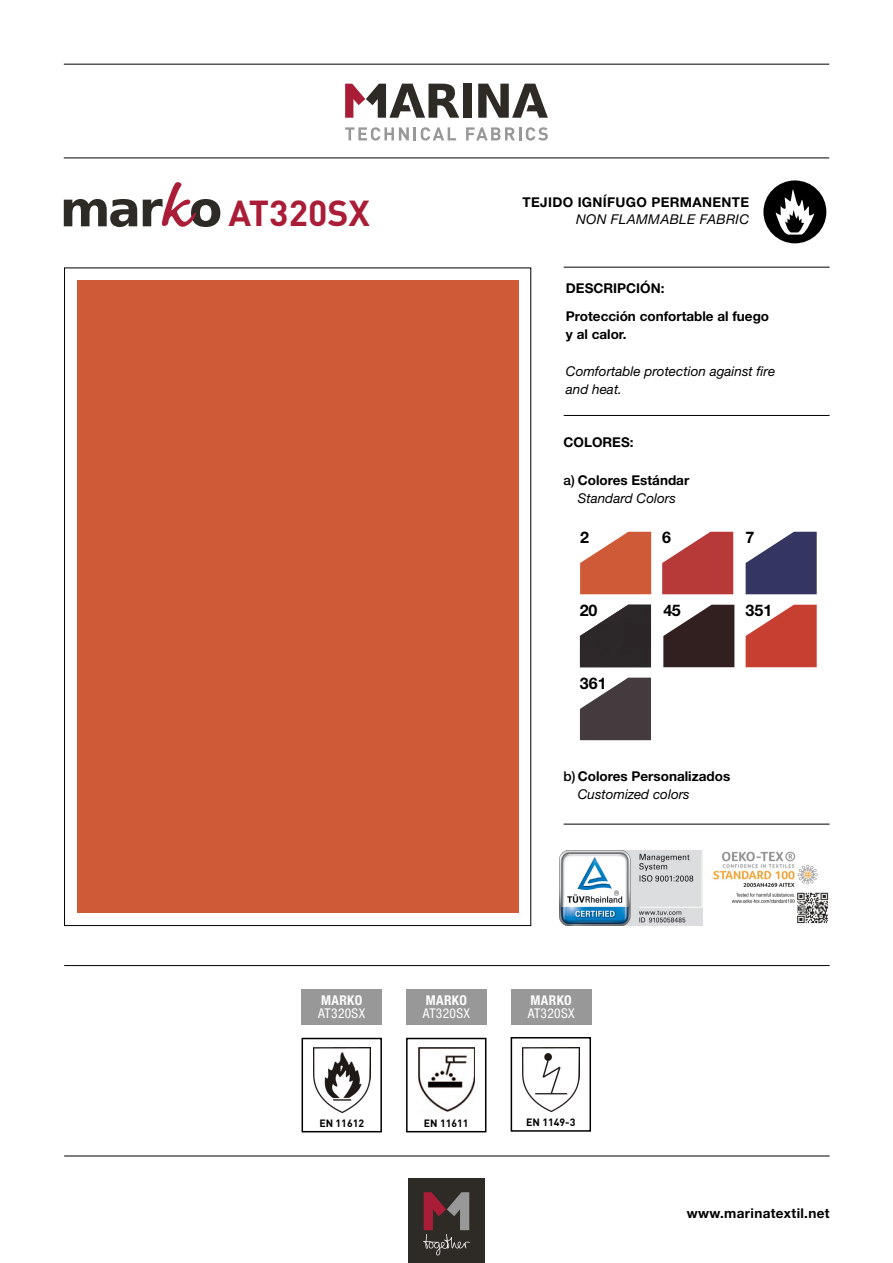
<style>
.page{position:relative;width:893px;height:1263px;background:#fff}
.page>*{position:absolute;margin:0;border:0;box-sizing:border-box;transform-origin:0 0}
.t1{font:700 35.7px "DIN Pro";color:#aa1d37}
.t2{font:700 16.05px "Helvetica Neue LT Std";color:#000}
.t3{font:700 13.5px/18px "Helvetica Neue LT Std";color:#000}
.t4{font:700 13.5px "Helvetica Neue LT Std";letter-spacing:.025em;color:#000}
.t5{font:italic 13.5px/18px "Helvetica Neue LT Std";color:#000}
.t6{font:condensed 13.5px "Helvetica Neue LT Std";letter-spacing:.025em;color:#fff}
.t7{font:italic 13.5px "Helvetica Neue LT Std";letter-spacing:.025em;color:#000}
.t8{font:700 condensed 13.5px "Helvetica Neue LT Std";letter-spacing:.025em;color:#fff}
.t9{font:700 10.5px "DIN Pro";color:#000}
.s1{font-weight:500}
.s2{font-weight:400;font-style:italic}
</style>
<div class="page">
<hr style="left:64px;top:158px;width:765px;height:1px;background:#000">
<hr style="left:64px;top:64px;width:765px;height:1px;background:#000">
<hr style="left:64px;top:1155px;width:766px;height:1px;background:#000">
<hr style="left:64px;top:965px;width:766px;height:1px;background:#000">
<div style="left:77px;top:281px;width:441px;height:632px;background:#cf5a37"></div>
<div style="left:408px;top:1178px;width:77px;height:85px;background:#2e2a25"></div>
<svg style="left:423px;top:1192px;width:47px;height:63px"></svg>
<hr style="left:564px;top:267px;width:266px;height:1px;background:#000">
<hr style="left:564px;top:824px;width:266px;height:1px;background:#000">
<img style="left:559px;top:851px;width:143px;height:74px">
<div style="left:463px;top:84px;width:8px;height:34px;background:#2e2a25"></div>
<svg style="left:478px;top:84px;width:70px;height:34px"></svg>
<svg style="left:345px;top:84px;width:114px;height:34px"></svg>
<svg style="left:345px;top:127px;width:111px;height:14px"></svg>
<svg style="left:466px;top:127px;width:82px;height:14px"></svg>
<hr style="left:564px;top:415px;width:266px;height:1px;background:#000">
<svg style="left:64px;top:199px;width:73px;height:28px"></svg>
<svg style="left:143px;top:182px;width:77px;height:45px"></svg>
<img style="left:313px;top:1048px;width:57px;height:64px">
<div style="left:302px;top:1038px;width:80px;height:94px;border:2px solid #000"></div>
<img style="left:523px;top:1047px;width:56px;height:64px">
<div style="left:511px;top:1037px;width:80px;height:95px;border:2px solid #000"></div>
<div style="left:763px;top:180px;width:63px;height:63px;background:#000;border-radius:50%"></div>
<svg style="left:775px;top:189px;width:40px;height:46px"></svg>
<svg style="left:580px;top:532px;width:71px;height:62px"></svg>
<svg style="left:746px;top:532px;width:71px;height:62px"></svg>
<svg style="left:662px;top:532px;width:71px;height:62px"></svg>
<img style="left:580px;top:605px;width:71px;height:62px">
<svg style="left:580px;top:678px;width:71px;height:62px"></svg>
<svg style="left:746px;top:605px;width:71px;height:62px"></svg>
<svg style="left:663px;top:605px;width:71px;height:62px"></svg>
<div style="left:302px;top:989px;width:80px;height:36px;background:#999898"></div>
<div style="left:511px;top:989px;width:80px;height:35px;background:#999898"></div>
<div style="left:406px;top:1038px;width:80px;height:94px;border:2px solid #000"></div>
<div style="left:406px;top:989px;width:81px;height:35px;background:#999898"></div>
<img style="left:418px;top:1047px;width:57px;height:65px">
<img style="left:713px;top:851px;width:116px;height:73px">
<h1 class="t1" style="left:228px;top:188px;width:143px">AT320SX</h1>
<p class="t4" style="left:523px;top:194px;width:228px">TEJIDO IGNÍFUGO PERMANENTE</p>
<p class="t7" style="left:576px;top:211px;width:175px">NON FLAMMABLE FABRIC</p>
<p class="t3" style="left:566px;top:279px;width:100px">DESCRIPCIÓN:</p>
<p class="t3" style="left:566px;top:307px;width:205px">Protección confortable al fuego y al calor.</p>
<p class="t5" style="left:566px;top:361px;width:211px">Comfortable protection against fire and heat.</p>
<p class="t3" style="left:563px;top:433px;width:72px">COLORES:</p>
<p class="t3" style="left:563px;top:471px;width:127px;text-align:center"><span class="s1">a)</span> Colores Estándar<br><span class="s2">Standard Colors</span></p>
<p class="t2" style="left:662px;top:527px;width:10px">6</p>
<p class="t2" style="left:580px;top:527px;width:10px">2</p>
<p class="t2" style="left:746px;top:527px;width:10px">7</p>
<p class="t2" style="left:580px;top:600px;width:19px">20</p>
<p class="t2" style="left:580px;top:673px;width:28px">361</p>
<p class="t2" style="left:663px;top:600px;width:19px">45</p>
<p class="t2" style="left:746px;top:600px;width:28px">351</p>
<p class="t3" style="left:578px;top:767px;width:154px;text-indent:-14px"><span class="s1">b)</span> Colores Personalizados<br><span class="s2">Customized colors</span></p>
<p class="t8" style="left:321px;top:991px;width:43px">MARKO</p>
<p class="t6" style="left:318px;top:1005px;width:48px">AT320SX</p>
<p class="t8" style="left:426px;top:991px;width:43px">MARKO</p>
<p class="t6" style="left:423px;top:1005px;width:48px">AT320SX</p>
<p class="t8" style="left:531px;top:991px;width:43px">MARKO</p>
<p class="t6" style="left:528px;top:1005px;width:48px">AT320SX</p>
<p class="t9" style="left:319px;top:1115px;width:46px">EN 11612</p>
<p class="t9" style="left:526px;top:1115px;width:51px">EN 1149-3</p>
<p class="t9" style="left:424px;top:1115px;width:46px">EN 11611</p>
<p class="t4" style="left:687px;top:1205px;width:144px">www.marinatextil.net</p>
</div>
